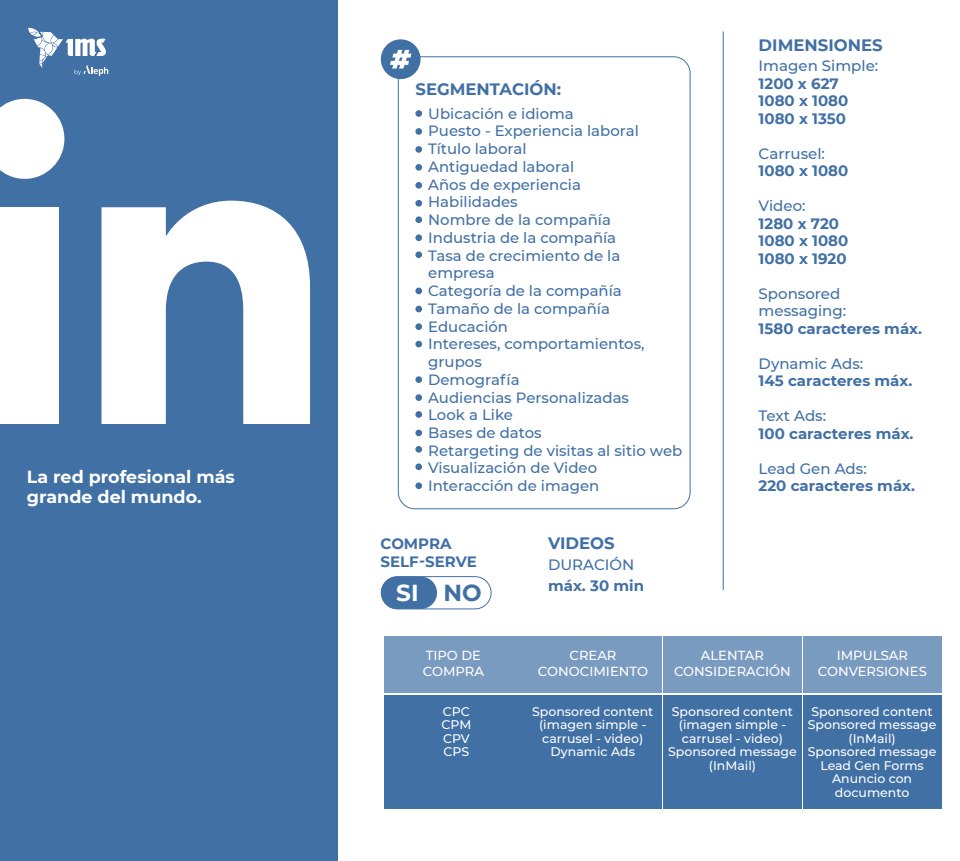
<style>
.page{position:relative;width:960px;height:861px;background:#fff}
.page>*{position:absolute;margin:0;border:0;box-sizing:border-box;transform-origin:0 0}
.t1{font:700 23.15px "Montserrat";color:#fff}
.t2{font:700 17.5px/20px "Montserrat";color:#fff}
.t3{font:700 16.5px "Montserrat";color:#4170a5}
.t4{font:700 15px/17.5px "Montserrat";color:#4170a5}
.t5{font:500 15px/17.5px "Montserrat";color:#4170a5}
.t6{font:500 14.9px/17.8px "Montserrat";color:#4170a5}
.t7{font:500 13.1px/16.2px "Montserrat";color:#fff;text-align:center}
.t8{font:500 12.5px/13.5px "Montserrat";color:#fff;text-align:center}
.s1{color:#4170a5}
</style>
<div class="page">
<div style="left:0;top:0;width:338px;height:861px;background:#4170a5"></div>
<div style="left:398px;top:57px;width:292px;height:452px;border:1px solid #4170a5;border-radius:17px"></div>
<svg style="left:380px;top:39px;width:42px;height:42px"></svg>
<div style="left:384px;top:636px;width:138px;height:57px;background:#7a9bc0"></div>
<div style="left:524px;top:636px;width:138px;height:57px;background:#7a9bc0"></div>
<div style="left:664px;top:636px;width:138px;height:57px;background:#7a9bc0"></div>
<div style="left:803px;top:636px;width:138px;height:57px;background:#7a9bc0"></div>
<div style="left:384px;top:695px;width:138px;height:113px;background:#4170a5"></div>
<div style="left:524px;top:695px;width:138px;height:113px;background:#4170a5"></div>
<div style="left:664px;top:695px;width:138px;height:113px;background:#4170a5"></div>
<div style="left:803px;top:695px;width:138px;height:113px;background:#4170a5"></div>
<hr style="left:723px;top:31px;width:1px;height:559px;background:#4170a5">
<div style="left:0;top:207px;width:59px;height:217px;background:#fff"></div>
<svg style="left:0;top:99px;width:64px;height:80px;background:#e1e8f1"></svg>
<svg style="left:101px;top:201px;width:209px;height:223px;fill:#fff"></svg>
<div style="left:381px;top:577px;width:56px;height:32px;background:#4170a5;border-radius:16px"></div>
<div style="left:381px;top:576px;width:110px;height:33px;border:1px solid #4170a5;border-radius:16px"></div>
<div style="left:415px;top:110px;width:7px;height:7px;background:#4170a5;border-radius:50%"></div>
<div style="left:415px;top:128px;width:7px;height:7px;background:#4170a5;border-radius:50%"></div>
<div style="left:415px;top:146px;width:7px;height:7px;background:#4170a5;border-radius:50%"></div>
<div style="left:415px;top:164px;width:7px;height:7px;background:#4170a5;border-radius:50%"></div>
<div style="left:415px;top:182px;width:7px;height:7px;background:#4170a5;border-radius:50%"></div>
<div style="left:415px;top:200px;width:7px;height:7px;background:#4170a5;border-radius:50%"></div>
<div style="left:415px;top:216px;width:7px;height:7px;background:#4170a5;border-radius:50%"></div>
<div style="left:415px;top:234px;width:7px;height:7px;background:#4170a5;border-radius:50%"></div>
<div style="left:415px;top:251px;width:7px;height:7px;background:#4170a5;border-radius:50%"></div>
<div style="left:415px;top:288px;width:7px;height:6px;background:#4170a5;border-radius:50%"></div>
<div style="left:415px;top:306px;width:7px;height:6px;background:#4170a5;border-radius:50%"></div>
<div style="left:415px;top:376px;width:7px;height:7px;background:#4170a5;border-radius:50%"></div>
<div style="left:415px;top:323px;width:7px;height:7px;background:#4170a5;border-radius:50%"></div>
<div style="left:415px;top:341px;width:7px;height:6px;background:#4170a5;border-radius:50%"></div>
<div style="left:415px;top:394px;width:7px;height:7px;background:#4170a5;border-radius:50%"></div>
<div style="left:415px;top:411px;width:7px;height:7px;background:#4170a5;border-radius:50%"></div>
<div style="left:415px;top:430px;width:7px;height:6px;background:#4170a5;border-radius:50%"></div>
<div style="left:415px;top:446px;width:7px;height:7px;background:#4170a5;border-radius:50%"></div>
<div style="left:415px;top:463px;width:7px;height:7px;background:#4170a5;border-radius:50%"></div>
<div style="left:415px;top:482px;width:7px;height:7px;background:#4170a5;border-radius:50%"></div>
<svg style="left:28px;top:28px;width:80px;height:48px"></svg>
<p class="t2" style="left:27px;top:466px;width:210px">La red profesional más grande del mundo.</p>
<p class="t3" style="left:416px;top:78px;width:147px">SEGMENTACIÓN:</p>
<p class="t6" style="left:428px;top:104px;width:256px">Ubicación e idioma<br>Puesto - Experiencia laboral<br>Título laboral<br>Antiguedad laboral<br>Años de experiencia<br>Habilidades<br>Nombre de la compañía<br>Industria de la compañía<br>Tasa de crecimiento de la empresa<br>Categoría de la compañía<br>Tamaño de la compañía<br>Educación<br>Intereses, comportamientos, grupos<br>Demografía<br>Audiencias Personalizadas<br>Look a Like<br>Bases de datos<br>Retargeting de visitas al sitio web<br>Visualización de Video<br>Interacción de imagen</p>
<p class="t4" style="left:381px;top:534px;width:98px">COMPRA<br>SELF-SERVE</p>
<h1 class="t1" style="left:396px;top:576px;width:87px">SI <span class="s1">NO</span></h1>
<p class="t3" style="left:548px;top:532px;width:68px">VIDEOS</p>
<p class="t5" style="left:548px;top:555px;width:88px">DURACIÓN</p>
<p class="t4" style="left:548px;top:576px;width:98px">máx. 30 min</p>
<p class="t3" style="left:759px;top:33px;width:125px">DIMENSIONES</p>
<p class="t5" style="left:759px;top:57px;width:121px">Imagen Simple:</p>
<p class="t4" style="left:759px;top:74px;width:91px">1200 x 627<br>1080 x 1080<br>1080 x 1350</p>
<p class="t5" style="left:759px;top:144px;width:68px">Carrusel:</p>
<p class="t4" style="left:759px;top:161px;width:91px">1080 x 1080</p>
<p class="t5" style="left:759px;top:197px;width:48px">Video:</p>
<p class="t4" style="left:759px;top:214px;width:91px">1280 x 720<br>1080 x 1080<br>1080 x 1920</p>
<p class="t5" style="left:759px;top:284px;width:89px">Sponsored messaging:</p>
<p class="t4" style="left:759px;top:319px;width:165px">1580 caracteres máx.</p>
<p class="t5" style="left:759px;top:354px;width:106px">Dynamic Ads:</p>
<p class="t4" style="left:759px;top:371px;width:155px">145 caracteres máx.</p>
<p class="t5" style="left:759px;top:407px;width:69px">Text Ads:</p>
<p class="t4" style="left:759px;top:424px;width:156px">100 caracteres máx.</p>
<p class="t5" style="left:759px;top:459px;width:110px">Lead Gen Ads:</p>
<p class="t4" style="left:759px;top:476px;width:158px">220 caracteres máx.</p>
<p class="t7" style="left:423px;top:647px;width:63px;text-align:left">TIPO DE<br>COMPRA</p>
<p class="t7" style="left:538px;top:647px;width:112px">CREAR<br>CONOCIMIENTO</p>
<p class="t7" style="left:818px;top:647px;width:111px">IMPULSAR<br>CONVERSIONES</p>
<p class="t7" style="left:674px;top:647px;width:118px">ALENTAR<br>CONSIDERACIÓN</p>
<p class="t8" style="left:442px;top:704px;width:31px;text-align:left">CPC<br>CPM<br>CPV<br>CPS</p>
<p class="t8" style="left:532px;top:704px;width:123px">Sponsored content (imagen simple - carrusel - video)<br>Dynamic Ads</p>
<p class="t8" style="left:668px;top:704px;width:130px">Sponsored content (imagen simple - carrusel - video)<br>Sponsored message (InMail)</p>
<p class="t8" style="left:808px;top:704px;width:130px">Sponsored content<br>Sponsored message (InMail)<br>Sponsored message<br>Lead Gen Forms<br>Anuncio con documento</p>
</div>
